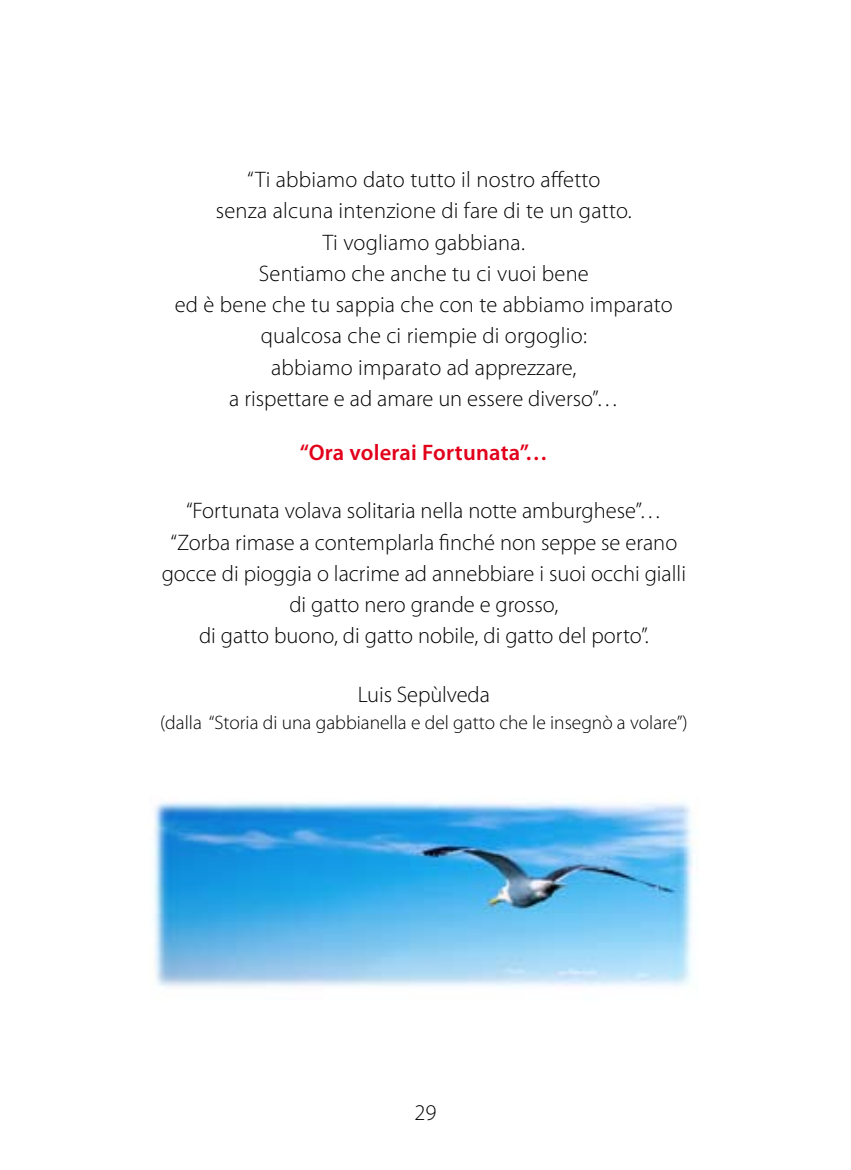
<style>
.page{position:relative;width:851px;height:1170px;background:#fff}
.page>*{position:absolute;margin:0;border:0;box-sizing:border-box;transform-origin:0 0}
.t1{font:300 22.5px/31.2px "Myriad Pro";color:#000;text-align:center}
.t2{font:600 22.5px "Myriad Pro";letter-spacing:.01em;color:#e2001a}
.t3{font:300 19.5px "Myriad Pro";color:#000}
</style>
<div class="page">
<img style="left:153px;top:801px;width:540px;height:187px">
<p class="t1" style="left:175px;top:164px;width:499px">“Ti abbiamo dato tutto il nostro affetto<br>senza alcuna intenzione di fare di te un gatto.<br>Ti vogliamo gabbiana.<br>Sentiamo che anche tu ci vuoi bene<br>ed è bene che tu sappia che con te abbiamo imparato qualcosa che ci riempie di orgoglio:<br>abbiamo imparato ad apprezzare,<br>a rispettare e ad amare un essere diverso”…</p>
<p class="t2" style="left:300px;top:438px;width:249px">“Ora volerai Fortunata”…</p>
<p class="t1" style="left:162px;top:495px;width:526px">“Fortunata volava solitaria nella notte amburghese”… “Zorba rimase a contemplarla finché non seppe se erano gocce di pioggia o lacrime ad annebbiare i suoi occhi gialli di gatto nero grande e grosso,<br>di gatto buono, di gatto nobile, di gatto del porto”.</p>
<p class="t1" style="left:357px;top:678px;width:134px">Luis Sepùlveda</p>
<p class="t3" style="left:160px;top:710px;width:529px">(dalla “Storia di una gabbianella e del gatto che le insegnò a volare”)</p>
<p class="t1" style="left:414px;top:1096px;width:23px">29</p>
</div>
